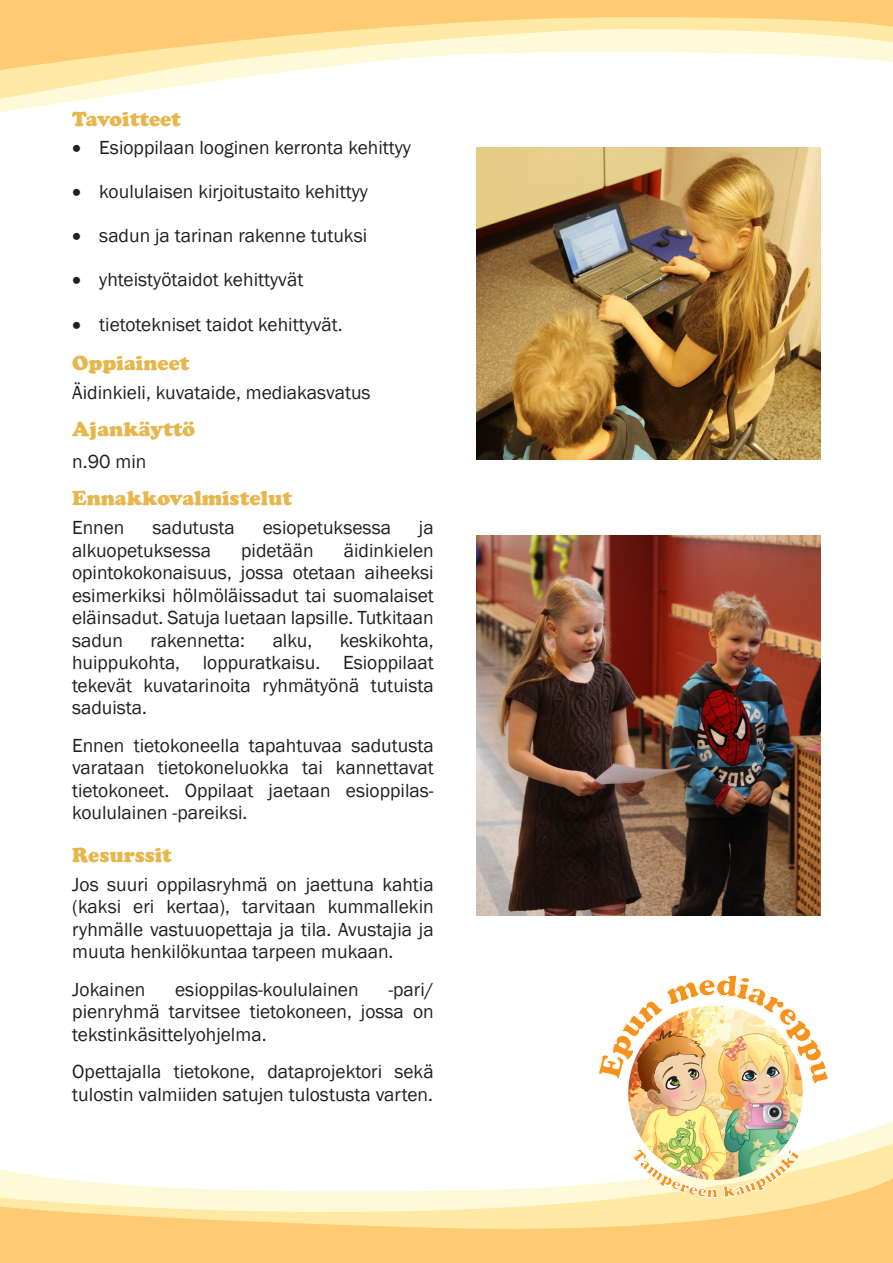
<style>
.page{position:relative;width:893px;height:1263px;background:#fff}
.page>*{position:absolute;margin:0;border:0;box-sizing:border-box;transform-origin:0 0}
.valiotsikko1{font:900 21px "Cooper";color:#e7b74e}
.leipateksti{font:19.5px/22.5px "Franklin Gothic";color:#231f20;text-align:justify}
.Normaali{font:19.5px "Franklin Gothic";color:#231f20}
</style>
<div class="page">
<svg style="left:0;top:101px;width:73px;height:11px"></svg>
<svg style="left:0;top:80px;width:221px;height:21px"></svg>
<svg style="left:0;top:0;width:893px;height:80px"></svg>
<svg style="left:0;top:1155px;width:893px;height:108px"></svg>
<img style="left:552px;top:1084px;width:334px;height:125px">
<img style="left:476px;top:536px;width:345px;height:379px">
<img style="left:476px;top:147px;width:345px;height:312px">
<img style="left:628px;top:1005px;width:175px;height:79px">
<img style="left:631px;top:1148px;width:169px;height:50px">
<p class="valiotsikko1" style="left:72px;top:106px;width:110px">Tavoitteet</p>
<p class="Normaali" style="left:72px;top:135px;width:340px">• Esioppilaan looginen kerronta kehittyy</p>
<p class="Normaali" style="left:72px;top:179px;width:297px">• koululaisen kirjoitustaito kehittyy</p>
<p class="Normaali" style="left:72px;top:223px;width:296px">• sadun ja tarinan rakenne tutuksi</p>
<p class="Normaali" style="left:72px;top:268px;width:233px">• yhteistyötaidot kehittyvät</p>
<p class="Normaali" style="left:72px;top:312px;width:272px">• tietotekniset taidot kehittyvät.</p>
<p class="valiotsikko1" style="left:72px;top:350px;width:119px">Oppiaineet</p>
<p class="leipateksti" style="left:72px;top:381px;width:300px">Äidinkieli, kuvataide, mediakasvatus</p>
<p class="valiotsikko1" style="left:72px;top:417px;width:124px">Ajankäyttö</p>
<p class="leipateksti" style="left:72px;top:451px;width:76px">n.90 min</p>
<p class="valiotsikko1" style="left:72px;top:486px;width:221px">Ennakkovalmistelut</p>
<p class="leipateksti" style="left:72px;top:517px;width:54px">Ennen</p>
<p class="leipateksti" style="left:152px;top:517px;width:84px">sadutusta</p>
<p class="leipateksti" style="left:263px;top:517px;width:130px">esiopetuksessa</p>
<p class="leipateksti" style="left:419px;top:517px;width:16px">ja</p>
<p class="leipateksti" style="left:72px;top:539px;width:141px">alkuopetuksessa</p>
<p class="leipateksti" style="left:241px;top:539px;width:74px">pidetään</p>
<p class="leipateksti" style="left:72px;top:539px;width:363px;text-indent:272px">äidinkielen opintokokonaisuus, jossa otetaan aiheeksi esimerkiksi hölmöläissadut tai suomalaiset eläinsadut. Satuja luetaan lapsille. Tutkitaan sadun</p>
<p class="leipateksti" style="left:72px;top:629px;width:363px;text-indent:268px">keskikohta, huippukohta, loppuratkaisu. Esioppilaat tekevät kuvatarinoita ryhmätyönä tutuista saduista.</p>
<p class="leipateksti" style="left:72px;top:734px;width:363px">Ennen tietokoneella tapahtuvaa sadutusta varataan tietokoneluokka tai kannettavat tietokoneet. Oppilaat jaetaan esioppilas&shy;koululainen -pareiksi.</p>
<p class="valiotsikko1" style="left:72px;top:842px;width:101px">Resurssit</p>
<p class="leipateksti" style="left:72px;top:873px;width:363px">Jos suuri oppilasryhmä on jaettuna kahtia (kaksi eri kertaa), tarvitaan kummallekin ryhmälle vastuuopettaja ja tila. Avustajia ja muuta henkilökuntaa tarpeen mukaan.</p>
<p class="leipateksti" style="left:72px;top:978px;width:75px">Jokainen</p>
<p class="leipateksti" style="left:175px;top:978px;width:185px">esioppilas-koululainen</p>
<p class="leipateksti" style="left:151px;top:629px;width:96px">rakennetta:</p>
<p class="leipateksti" style="left:273px;top:629px;width:41px">alku,</p>
<p class="leipateksti" style="left:72px;top:978px;width:363px;text-indent:316px">-pari/ pienryhmä tarvitsee tietokoneen, jossa on tekstinkäsittelyohjelma.</p>
<p class="leipateksti" style="left:72px;top:1061px;width:363px">Opettajalla tietokone, dataprojektori sekä tulostin valmiiden satujen tulostusta varten.</p>
</div>
